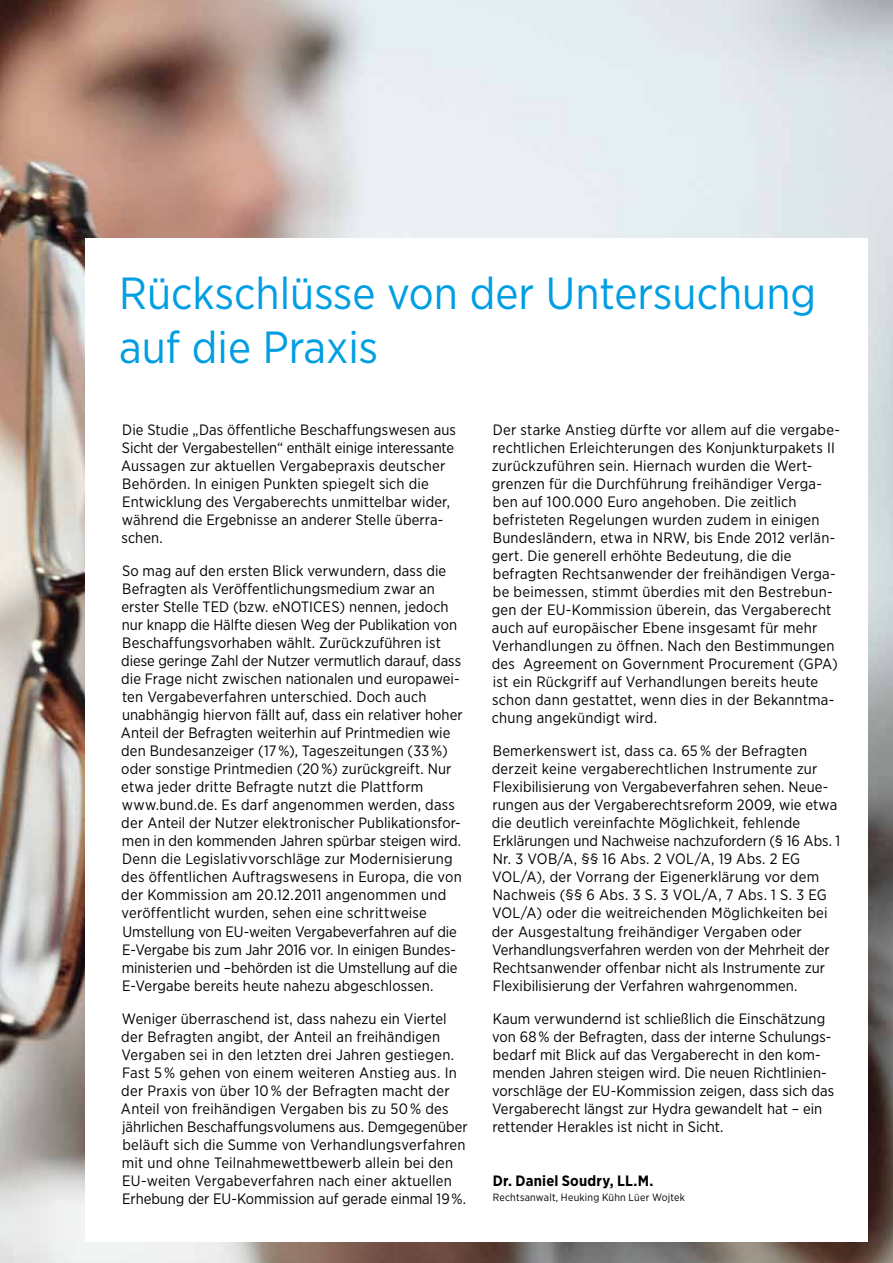
<style>
.page{position:relative;width:893px;height:1263px;background:#fff}
.page>*{position:absolute;margin:0;border:0;box-sizing:border-box;transform-origin:0 0}
.t1{font:45px/54px "Gotham Narrow";color:#009ee3}
.t2{font:15px/18px "Gotham Narrow";letter-spacing:.01em;color:#000}
.t3{font:700 15px "Gotham Narrow";color:#000}
.t4{font:10.5px "Gotham Narrow";letter-spacing:.02em;color:#000}
</style>
<div class="page">
<img style="left:0;top:0;width:893px;height:1263px">
<div style="left:85px;top:238px;width:782px;height:1004px;background:#fff"></div>
<h1 class="t1" style="left:119px;top:266px;width:699px">Rückschlüsse von der Untersuchung auf die Praxis</h1>
<p class="t2" style="left:121px;top:421px;width:336px">Die Studie „Das öffentliche Beschaffungswesen aus Sicht der Vergabestellen“ enthält einige interessante Aussagen zur aktuellen Vergabepraxis deutscher Behörden. In einigen Punkten spiegelt sich die Entwicklung des Vergaberechts unmittelbar wider, während die Ergebnisse an anderer Stelle überra&shy;schen.</p>
<p class="t2" style="left:121px;top:562px;width:343px">So mag auf den ersten Blick verwundern, dass die Befragten als Veröffentlichungsmedium zwar an erster Stelle TED (bzw. eNOTICES) nennen, jedoch nur knapp die Hälfte diesen Weg der Publikation von Beschaffungsvorhaben wählt. Zurückzuführen ist diese geringe Zahl der Nutzer vermutlich darauf, dass die Frage nicht zwischen nationalen und europawei&shy;ten Vergabeverfahren unterschied. Doch auch unabhängig hiervon fällt auf, dass ein relativer hoher Anteil der Befragten weiterhin auf Printmedien wie den Bundesanzeiger (17 %), Tageszeitungen (33 %) oder sonstige Printmedien (20 %) zurückgreift. Nur etwa jeder dritte Befragte nutzt die Plattform www.bund.de. Es darf angenommen werden, dass der Anteil der Nutzer elektronischer Publikationsfor&shy;men in den kommenden Jahren spürbar steigen wird.<br>Denn die Legislativvorschläge zur Modernisierung des öffentlichen Auftragswesens in Europa, die von der Kommission am 20.12.2011 angenommen und veröffentlicht wurden, sehen eine schrittweise Umstellung von EU-weiten Vergabeverfahren auf die E-Vergabe bis zum Jahr 2016 vor. In einigen Bundes&shy;ministerien und –behörden ist die Umstellung auf die E-Vergabe bereits heute nahezu abgeschlossen.</p>
<p class="t2" style="left:121px;top:1009px;width:348px">Weniger überraschend ist, dass nahezu ein Viertel der Befragten angibt, der Anteil an freihändigen Vergaben sei in den letzten drei Jahren gestiegen.<br>Fast 5 % gehen von einem weiteren Anstieg aus. In der Praxis von über 10 % der Befragten macht der Anteil von freihändigen Vergaben bis zu 50 % des jährlichen Beschaffungsvolumens aus. Demgegenüber beläuft sich die Summe von Verhandlungsverfahren mit und ohne Teilnahmewettbewerb allein bei den EU-weiten Vergabeverfahren nach einer aktuellen Erhebung der EU-Kommission auf gerade einmal 19 %.</p>
<p class="t2" style="left:492px;top:421px;width:350px">Der starke Anstieg dürfte vor allem auf die vergabe&shy;rechtlichen Erleichterungen des Konjunkturpakets II zurückzuführen sein. Hiernach wurden die Wert&shy;grenzen für die Durchführung freihändiger Verga&shy;ben auf 100.000 Euro angehoben. Die zeitlich befristeten Regelungen wurden zudem in einigen Bundesländern, etwa in NRW, bis Ende 2012 verlän&shy;gert. Die generell erhöhte Bedeutung, die die befragten Rechtsanwender der freihändigen Verga&shy;be beimessen, stimmt überdies mit den Bestrebun&shy;gen der EU-Kommission überein, das Vergaberecht auch auf europäischer Ebene insgesamt für mehr Verhandlungen zu öffnen. Nach den Bestimmungen des Agreement on Government Procurement (GPA) ist ein Rückgriff auf Verhandlungen bereits heute schon dann gestattet, wenn dies in der Bekanntma&shy;chung angekündigt wird.</p>
<p class="t2" style="left:492px;top:742px;width:350px">Bemerkenswert ist, dass ca. 65 % der Befragten derzeit keine vergaberechtlichen Instrumente zur Flexibilisierung von Vergabeverfahren sehen. Neue&shy;rungen aus der Vergaberechtsreform 2009, wie etwa die deutlich vereinfachte Möglichkeit, fehlende Erklärungen und Nachweise nachzufordern (§ 16 Abs. 1<br>Nr. 3 VOB/A, §§ 16 Abs. 2 VOL/A, 19 Abs. 2 EG VOL/A), der Vorrang der Eigenerklärung vor dem Nachweis (§§ 6 Abs. 3 S. 3 VOL/A, 7 Abs. 1 S. 3 EG VOL/A) oder die weitreichenden Möglichkeiten bei der Ausgestaltung freihändiger Vergaben oder Verhandlungsverfahren werden von der Mehrheit der Rechtsanwender offenbar nicht als Instrumente zur Flexibilisierung der Verfahren wahrgenommen.</p>
<p class="t2" style="left:492px;top:1009px;width:344px">Kaum verwundernd ist schließlich die Einschätzung von 68 % der Befragten, dass der interne Schulungs&shy;bedarf mit Blick auf das Vergaberecht in den kom&shy;menden Jahren steigen wird. Die neuen Richtlinien&shy;vorschläge der EU-Kommission zeigen, dass sich das Vergaberecht längst zur Hydra gewandelt hat – ein rettender Herakles ist nicht in Sicht.</p>
<p class="t3" style="left:493px;top:1170px;width:162px">Dr. Daniel Soudry, LL.M.</p>
<p class="t4" style="left:493px;top:1190px;width:194px">Rechtsanwalt, Heuking Kühn Lüer Wojtek</p>
</div>
